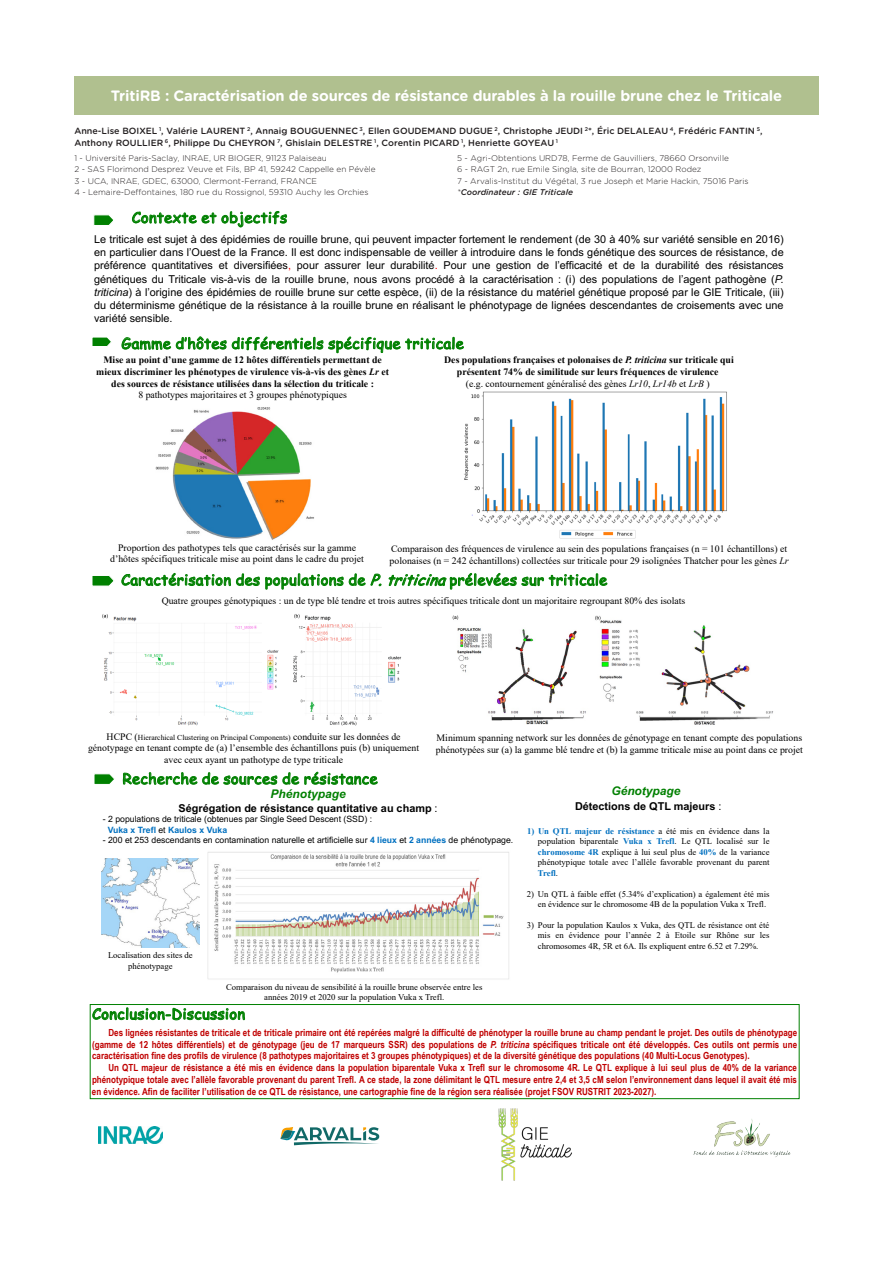
<style>
.page{position:relative;width:893px;height:1263px;background:#fff}
.page>*{position:absolute;margin:0;border:0;box-sizing:border-box;transform-origin:0 0}
.t1{font:700 15px "Gotham Rounded";letter-spacing:-.01em;color:#fff}
.t2{font:14.4px "Comic Sans MS";letter-spacing:.02em;color:#008000}
.t3{font:italic 700 12px "Arial";color:#008000}
.t4{font:10.8px/13px "Arial";color:#000;text-align:justify}
.t5{font:700 10.8px "Arial";color:#000}
.t6{font:700 9.75px "Arial Narrow";color:#c00000}
.t7{font:9.75px/11.7px "Times New Roman";color:#000}
.t8{font:700 9.75px/11.7px "Times New Roman";color:#000;text-align:center}
.t9{font:500 9px/12px "Gotham Rounded";color:#231f20}
.t10{font:8.7px/10.5px "Times New Roman";color:#000;text-align:justify}
.t11{font:8.7px/10.6px "Arial";color:#000}
.t12{font:300 8.25px "Gotham Rounded";color:#231f20}
.t13{font:italic 500 8.25px "Gotham Rounded";color:#231f20}
.t14{font:7.65px "Times New Roman";color:#000}
.s1{font-weight:300}
.s2{color:#f00}
.s3{font-style:italic}
.s4{font-weight:400}
.s5{font-weight:400;font-style:italic}
.s6{font-size:9.75px}
.s7{font-weight:700;color:#0070c0}
</style>
<div class="page">
<svg style="left:94px;top:215px;width:19px;height:10px"></svg>
<svg style="left:92px;top:337px;width:19px;height:9px"></svg>
<div style="left:90px;top:1004px;width:709px;height:95px;border:1px solid #008000"></div>
<svg style="left:94px;top:774px;width:21px;height:10px"></svg>
<svg style="left:92px;top:575px;width:22px;height:11px"></svg>
<img style="left:464px;top:391px;width:263px;height:148px">
<img style="left:102px;top:614px;width:299px;height:112px">
<img style="left:452px;top:615px;width:321px;height:110px">
<img style="left:101px;top:858px;width:99px;height:90px">
<img style="left:207px;top:852px;width:302px;height:127px">
<img style="left:155px;top:407px;width:159px;height:133px">
<div style="left:74px;top:77px;width:745px;height:38px;background:#b0c08f"></div>
<svg style="left:280px;top:1127px;width:99px;height:18px"></svg>
<img style="left:693px;top:1119px;width:98px;height:38px">
<img style="left:498px;top:1108px;width:74px;height:73px">
<img style="left:99px;top:1126px;width:64px;height:17px">
<p class="t1" style="left:111px;top:85px;width:673px">TritiRB : Caractérisation de sources de résistance durables à la rouille brune chez le Triticale</p>
<p class="t9" style="left:74px;top:124px;width:690px">Anne-Lise BOIXEL <sup>1</sup>, Valérie LAURENT <sup>2</sup>, Annaig BOUGUENNEC <sup>3</sup>, Ellen GOUDEMAND DUGUE <sup>2</sup>, Christophe JEUDI <sup>2</sup>*, Éric DELALEAU <sup>4</sup>, Frédéric FANTIN <sup>5</sup>,<br>Anthony ROULLIER <sup>6</sup>, Philippe Du CHEYRON <sup>7</sup>, Ghislain DELESTRE <sup>1</sup>, Corentin PICARD <sup>1</sup>, Henriette GOYEAU <sup>1</sup></p>
<p class="t12" style="left:74px;top:153px;width:254px">1 - Université Paris-Saclay, INRAE, UR BIOGER, 91123 Palaiseau</p>
<p class="t12" style="left:74px;top:164px;width:303px">2 - SAS Florimond Desprez Veuve et Fils, BP 41, 59242 Cappelle en Pévèle</p>
<p class="t12" style="left:74px;top:175px;width:244px">3 - UCA, INRAE, GDEC, 63000, Clermont-Ferrand, FRANCE</p>
<p class="t12" style="left:74px;top:186px;width:296px">4 - Lemaire-Deffontaines, 180 rue du Rossignol, 59310 Auchy les Orchies</p>
<p class="t12" style="left:457px;top:153px;width:273px">5 - Agri-Obtentions URD78, Ferme de Gauvilliers, 78660 Orsonville</p>
<p class="t12" style="left:457px;top:164px;width:246px">6 - RAGT 2n, rue Emile Singla, site de Bourran, 12000 Rodez</p>
<p class="t12" style="left:457px;top:175px;width:293px">7 - Arvalis-Institut du Végétal, 3 rue Joseph et Marie Hackin, 75016 Paris</p>
<p class="t13" style="left:457px;top:186px;width:117px"><span class="s1">*</span>Coordinateur : GIE Triticale</p>
<p class="t2" style="left:132px;top:207px;width:157px">Contexte et objectifs</p>
<p class="t4" style="left:94px;top:233px;width:691px">Le triticale est sujet à des épidémies de rouille brune, qui peuvent impacter fortement le rendement (de 30 à 40% sur variété sensible en 2016) en particulier dans l’Ouest de la France. Il est donc indispensable de veiller à introduire dans le fonds génétique des sources de résistance, de préférence quantitatives et diversifiées<span class="s2">,</span> pour assurer leur durabilité<span class="s2">.</span> Pour une gestion de l’efficacité et de la durabilité des résistances génétiques du Triticale vis-à-vis de la rouille brune, nous avons procédé à la caractérisation : (i) des populations de l’agent pathogène (<span class="s3">P. triticina</span>) à l’origine des épidémies de rouille brune sur cette espèce, (ii) de la résistance du matériel génétique proposé par le GIE Triticale, (iii) du déterminisme génétique de la résistance à la rouille brune en réalisant le phénotypage de lignées descendantes de croisements avec une variété sensible.</p>
<p class="t2" style="left:121px;top:333px;width:344px">Gamme d’hôtes différentiels spécifique triticale</p>
<p class="t8" style="left:96px;top:354px;width:294px">Mise au point d’une gamme de 12 hôtes différentiels permettant de mieux discriminer les phénotypes de virulence vis-à-vis des gènes <span class="s3">Lr</span> et des sources de résistance utilisées dans la sélection du triticale :<br><span class="s4">8 pathotypes majoritaires et 3 groupes phénotypiques</span></p>
<p class="t8" style="left:444px;top:354px;width:291px">Des populations françaises et polonaises de <span class="s3">P. triticina</span> sur triticale qui présentent 74% de similitude sur leurs fréquences de virulence<br><span class="s4">(e.g. contournement généralisé des gènes</span> <span class="s5">Lr10</span><span class="s4">,</span> <span class="s5">Lr14b</span> <span class="s4">et</span> <span class="s5">LrB</span> <span class="s4">)</span></p>
<p class="t7" style="left:110px;top:541px;width:255px;text-align:center">Proportion des pathotypes tels que caractérisés sur la gamme d’hôtes spécifiques triticale mise au point dans le cadre du projet</p>
<p class="t7" style="left:390px;top:543px;width:400px">Comparaison des fréquences de virulence au sein des populations françaises (n = 101 échantillons) et polonaises (n = 242 échantillons) collectées sur triticale pour 29 isolignées Thatcher pour les gènes <span class="s3">Lr</span></p>
<p class="t2" style="left:121px;top:569px;width:487px">Caractérisation des populations de <span class="s3">P.triticina</span>prélevées sur triticale</p>
<p class="t7" style="left:162px;top:595px;width:525px">Quatre groupes génotypiques : un de type blé tendre et trois autres spécifiques triticale dont un majoritaire regroupant 80% des isolats</p>
<p class="t14" style="left:107px;top:732px;width:295px"><span class="s6">HCPC (</span>Hierarchical Clustering on Principal Components) <span class="s6">conduite sur les données de</span></p>
<p class="t7" style="left:88px;top:742px;width:333px;text-align:center">génotypage en tenant compte de (a) l’ensemble des échantillons puis (b) uniquement avec ceux ayant un pathotype de type triticale</p>
<p class="t7" style="left:436px;top:732px;width:368px">Minimum spanning network sur les données de génotypage en tenant compte des populations phénotypées sur (a) la gamme blé tendre et (b) la gamme triticale mise au point dans ce projet</p>
<p class="t2" style="left:123px;top:768px;width:257px">Recherche de sources de résistance</p>
<p class="t5" style="left:179px;top:800px;width:260px">Ségrégation de résistance quantitative au champ <span class="s4">:</span></p>
<p class="t11" style="left:108px;top:814px;width:266px;text-indent:-5px">- 2 populations de triticale (obtenues par Single Seed Descent (SSD) :<br><span class="s7">Vuka x Trefl</span> et <span class="s7">Kaulos x Vuka</span></p>
<p class="t11" style="left:103px;top:835px;width:412px">- 200 et 253 descendants en contamination naturelle et artificielle sur <span class="s7">4 lieux</span> et <span class="s7">2 années</span> de phénotypage.</p>
<p class="t3" style="left:271px;top:786px;width:77px">Phénotypage</p>
<p class="t10" style="left:108px;top:950px;width:86px;text-align:center">Localisation des sites de phénotypage</p>
<p class="t10" style="left:226px;top:981px;width:258px;text-align:center">Comparaison du niveau de sensibilité à la rouille brune observée entre les années 2019 et 2020 sur la population Vuka x Trefl.</p>
<p class="t3" style="left:611px;top:783px;width:71px">Génotypage</p>
<p class="t5" style="left:575px;top:799px;width:148px">Détections de QTL majeurs <span class="s4">:</span></p>
<p class="t10" style="left:538px;top:826px;width:233px;text-indent:-11px"><span class="s7">1) Un QTL majeur de résistance</span> a été mis en évidence dans la population biparentale <span class="s7">Vuka x Trefl</span>. Le QTL localisé sur le <span class="s7">chromosome 4R</span> explique à lui seul plus de <span class="s7">40%</span> de la variance phénotypique totale avec l’allèle favorable provenant du parent <span class="s7">Trefl</span>.</p>
<p class="t10" style="left:538px;top:888px;width:233px;text-indent:-11px">2) Un QTL à faible effet (5.34% d’explication) a également été mis en évidence sur le chromosome 4B de la population Vuka x Trefl.</p>
<p class="t10" style="left:538px;top:920px;width:233px;text-indent:-11px">3) Pour la population Kaulos x Vuka, des QTL de résistance ont été mis en évidence pour l’année 2 à Etoile sur Rhône sur les chromosomes 4R, 5R et 6A. Ils expliquent entre 6.52 et 7.29%.</p>
<p class="t2" style="left:92px;top:1003px;width:154px">Conclusion-Discussion</p>
<p class="t6" style="left:108px;top:1025px;width:690px">Des lignées résistantes de triticale et de triticale primaire ont été repérées malgré la difficulté de phénotyper la rouille brune au champ pendant le projet. Des outils de phénotypage</p>
<p class="t6" style="left:92px;top:1037px;width:707px">(gamme de 12 hôtes différentiels) et de génotypage (jeu de 17 marqueurs SSR) des populations de <span class="s3">P. triticina</span> spécifiques triticale ont été développés. Ces outils ont permis une</p>
<p class="t6" style="left:92px;top:1048px;width:659px">caractérisation fine des profils de virulence (8 pathotypes majoritaires et 3 groupes phénotypiques) et de la diversité génétique des populations (40 Multi-Locus Genotypes).</p>
<p class="t6" style="left:108px;top:1060px;width:690px">Un QTL majeur de résistance a été mis en évidence dans la population biparentale Vuka x Trefl sur le chromosome 4R. Le QTL explique à lui seul plus de 40% de la variance</p>
<p class="t6" style="left:92px;top:1072px;width:706px">phénotypique totale avec l’allèle favorable provenant du parent Trefl. A ce stade, la zone délimitant le QTL mesure entre 2,4 et 3,5 cM selon l’environnement dans lequel il avait été mis</p>
<p class="t6" style="left:92px;top:1084px;width:566px">en évidence. Afin de faciliter l’utilisation de ce QTL de résistance, une cartographie fine de la région sera réalisée (projet FSOV RUSTRIT 2023-2027).</p>
</div>
